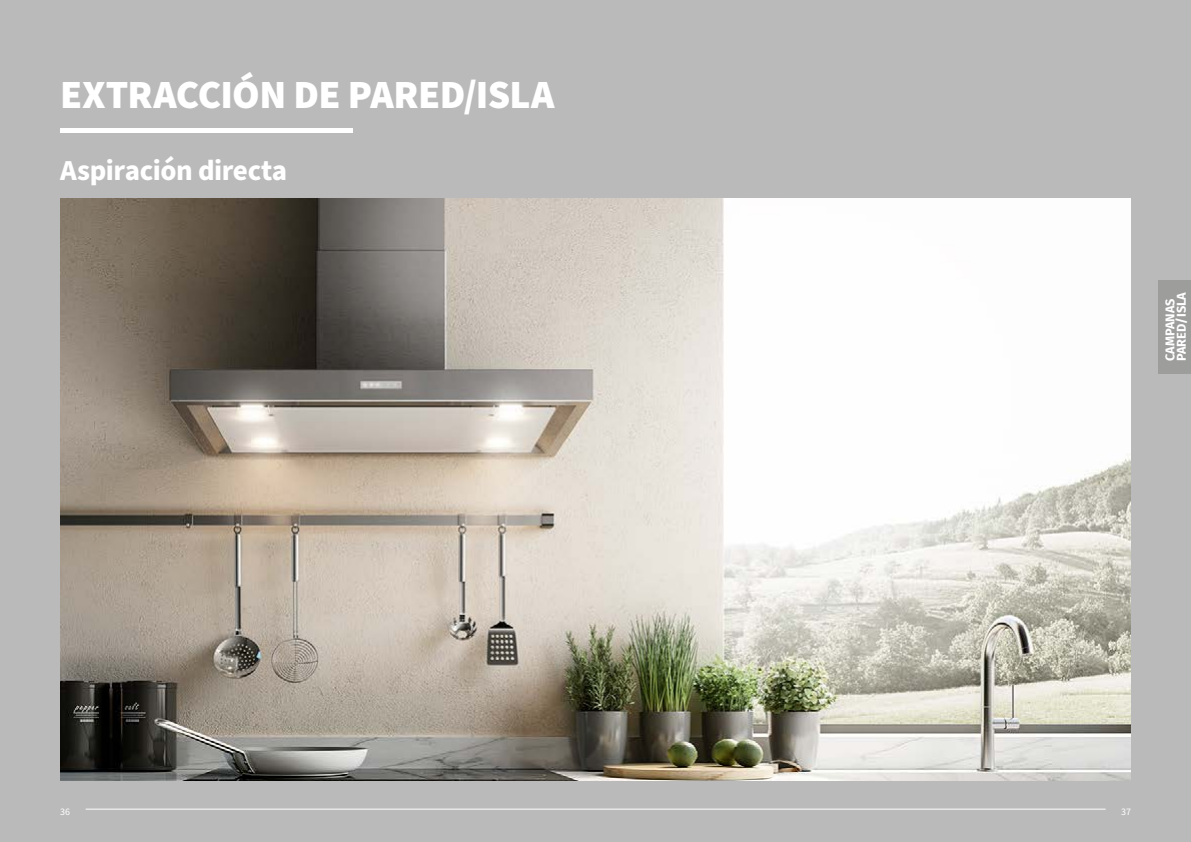
<style>
.page{position:relative;width:1191px;height:842px;background:#fff}
.page>*{position:absolute;margin:0;border:0;box-sizing:border-box;transform-origin:0 0}
.t1{font:900 40px "Source Sans Pro";letter-spacing:-.015em;color:#fff}
.t2{font:700 29px "Source Sans Pro";letter-spacing:-.015em;color:#fff}
.t3{font:700 12.7px/11.3px "Fira Sans";color:#fff}
.t4{font:10px "Source Sans Pro";color:#fff}
</style>
<div class="page">
<div style="left:0;top:0;width:596px;height:842px;background:#bababa"></div>
<div style="left:595px;top:0;width:596px;height:842px;background:#bababa"></div>
<hr style="left:86px;top:809px;width:1019px;height:1px;background:#fff">
<div style="left:1158px;top:281px;width:33px;height:93px;background:#9d9d9c"></div>
<div style="left:60px;top:128px;width:293px;height:5px;background:#fff"></div>
<img style="left:60px;top:199px;width:1071px;height:581px">
<p class="t1" style="left:60px;top:67px;width:496px">EXTRACCIÓN DE PARED/ISLA</p>
<p class="t2" style="left:60px;top:151px;width:229px">Aspiración directa</p>
<p class="t3" style="left:1163px;top:361px;width:71px;rotate:-90deg">CAMPANAS<br>PARED/ISLA</p>
<p class="t4" style="left:60px;top:805px;width:12px">36</p>
<p class="t4" style="left:1121px;top:805px;width:11px">37</p>
</div>
